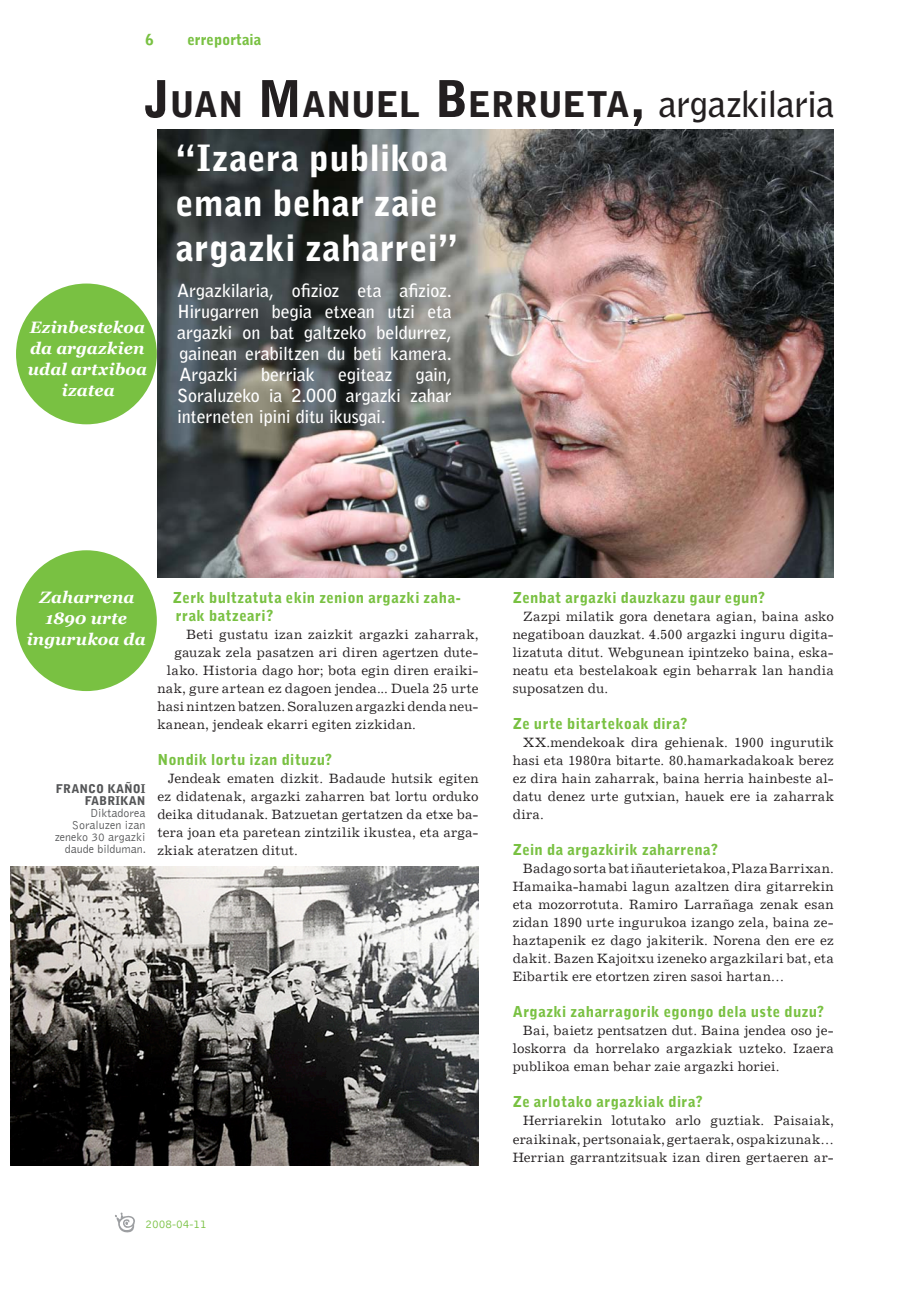
<style>
.page{position:relative;width:919px;height:1289px;background:#fff}
.page>*{position:absolute;margin:0;border:0;box-sizing:border-box;transform-origin:0 0}
.t1{font:900 36px/45px "Bell Gothic Std";letter-spacing:.015em;color:#fff}
.t2{font:900 35.25px "Bell Gothic Std";letter-spacing:-.01em;color:#231f20}
.t3{font:700 18px/21px "Bell Gothic Std";letter-spacing:-.01em;color:#fff;text-align:justify}
.t4{font:italic 700 16.5px/21px "Georgia";letter-spacing:.005em;color:#fff;text-align:center}
.t5{font:900 15px/18px "Bell Gothic Std";letter-spacing:.025em;color:#79c142}
.t6{font:900 15px "Bell Gothic Std";color:#79c142}
.t7{font:13.5px/18px "Excelsior LT";letter-spacing:.02em;color:#231f20;text-align:justify}
.t8{font:300 12px/12px "Bell Gothic";color:#545557;text-align:right}
.t9{font:900 12px/12px "Bell Gothic Std";color:#545557;text-align:right}
.t10{font:300 12px "Bell Gothic";color:#79c142}
.s1{font-size:50.25px}
.s2{font-weight:700;font-size:36px}
</style>
<div class="page">
<svg style="left:115px;top:1212px;width:20px;height:21px"></svg>
<img style="left:157px;top:129px;width:676px;height:448px">
<div style="left:16px;top:283px;width:141px;height:141px;background:#79c142;border-radius:50%"></div>
<div style="left:16px;top:550px;width:141px;height:141px;background:#79c142;border-radius:50%"></div>
<img style="left:10px;top:866px;width:468px;height:299px">
<p class="t5" style="left:145px;top:30px;width:10px">6</p>
<p class="t6" style="left:187px;top:30px;width:75px">erreportaia</p>
<h2 class="t2" style="left:145px;top:84px;width:691px"><span class="s1">J</span>UAN <span class="s1">M</span> ANUEL <span class="s1">B</span>ERRUETA<span class="s1">,</span> <span class="s2">argazkilaria</span></h2>
<p class="t4" style="left:28px;top:317px;width:121px">Ezinbestekoa da argazkien udal artxiboa izatea</p>
<h1 class="t1" style="left:176px;top:136px;width:283px">“Izaera publikoa eman behar zaie argazki zaharrei”</h1>
<h3 class="t3" style="left:177px;top:280px;width:276px">Argazkilaria, ofizioz eta afizioz.<br>Hirugarren begia etxean utzi eta argazki on bat galtzeko beldurrez, gainean erabiltzen du beti kamera.<br>Argazki</h3>
<h3 class="t3" style="left:261px;top:364px;width:55px">berriak</h3>
<h3 class="t3" style="left:338px;top:364px;width:56px">egiteaz</h3>
<h3 class="t3" style="left:177px;top:364px;width:276px;text-indent:238px">gain, Soraluzeko ia 2.000 argazki zahar interneten ipini ditu ikusgai.</h3>
<p class="t4" style="left:27px;top:587px;width:120px">Zaharrena<br>1890 urte ingurukoa da</p>
<p class="t9" style="left:56px;top:782px;width:91px">FRANCO KAÑOI<br>FABRIKAN</p>
<p class="t8" style="left:55px;top:807px;width:93px">Diktadorea<br>Soraluzen izan zeneko 30 argazki daude bilduman.</p>
<p class="t5" style="left:173px;top:589px;width:289px">Zerk bultzatuta ekin zenion argazki zaha&shy;rrak batzeari?</p>
<p class="t7" style="left:186px;top:625px;width:293px">Beti gustatu izan zaizkit argazki zaharrak,</p>
<p class="t7" style="left:174px;top:643px;width:306px">gauzak zela pasatzen ari diren agertzen dute-</p>
<p class="t7" style="left:167px;top:661px;width:313px">lako. Historia dago hor; bota egin diren eraiki-</p>
<p class="t7" style="left:157px;top:679px;width:323px">nak, gure artean ez dagoen jendea... Duela 25 urte</p>
<p class="t7" style="left:157px;top:697px;width:323px">hasi nintzen batzen. Soraluzen argazki denda neu-</p>
<p class="t7" style="left:157px;top:715px;width:260px">kanean, jendeak ekarri egiten zizkidan.</p>
<p class="t5" style="left:157px;top:751px;width:176px">Nondik lortu izan dituzu?</p>
<p class="t7" style="left:157px;top:769px;width:323px;text-indent:11px">Jendeak ematen dizkit. Badaude hutsik egiten ez didatenak, argazki zaharren bat lortu orduko deika ditudanak. Batzuetan gertatzen da etxe ba&shy;tera joan eta paretean zintzilik ikustea, eta arga&shy;zkiak ateratzen ditut.</p>
<p class="t10" style="left:145px;top:1217px;width:63px">2008-04-11</p>
<p class="t5" style="left:512px;top:589px;width:254px">Zenbat argazki dauzkazu gaur egun?</p>
<p class="t7" style="left:512px;top:607px;width:323px;text-indent:11px">Zazpi milatik gora denetara agian, baina asko negatiboan dauzkat. 4.500 argazki inguru digita&shy;lizatuta ditut. Webgunean ipintzeko baina, eska&shy;neatu eta bestelakoak egin beharrak lan handia suposatzen du.</p>
<p class="t5" style="left:512px;top:715px;width:176px">Ze urte bitartekoak dira?</p>
<p class="t7" style="left:512px;top:733px;width:323px;text-indent:11px">XX.mendekoak dira gehienak. 1900 ingurutik hasi eta 1980ra bitarte. 80.hamarkadakoak berez ez dira hain zaharrak, baina herria hainbeste al&shy;datu denez urte gutxian, hauek ere ia zaharrak dira.</p>
<p class="t5" style="left:512px;top:841px;width:207px">Zein da argazkirik zaharrena?</p>
<p class="t7" style="left:512px;top:859px;width:323px;text-indent:11px">Badago sorta bat iñauterietakoa, Plaza Barrixan.<br>Hamaika-hamabi lagun azaltzen dira gitarrekin eta mozorrotuta. Ramiro Larrañaga zenak esan zidan 1890 urte ingurukoa izango zela, baina ze&shy;haztapenik ez dago jakiterik. Norena den ere ez dakit. Bazen Kajoitxu izeneko argazkilari bat, eta Eibartik ere etortzen ziren sasoi hartan…</p>
<p class="t5" style="left:512px;top:1003px;width:313px">Argazki zaharragorik egongo dela uste duzu?</p>
<p class="t7" style="left:512px;top:1021px;width:323px;text-indent:11px">Bai, baietz pentsatzen dut. Baina jendea oso je&shy;loskorra da horrelako argazkiak uzteko. Izaera publikoa eman behar zaie argazki horiei.</p>
<p class="t5" style="left:512px;top:1093px;width:192px">Ze arlotako argazkiak dira?</p>
<p class="t7" style="left:512px;top:1111px;width:323px;text-indent:11px">Herriarekin lotutako arlo guztiak. Paisaiak, eraikinak, pertsonaiak, gertaerak, ospakizunak… Herrian garrantzitsuak izan diren gertaeren ar-</p>
</div>
